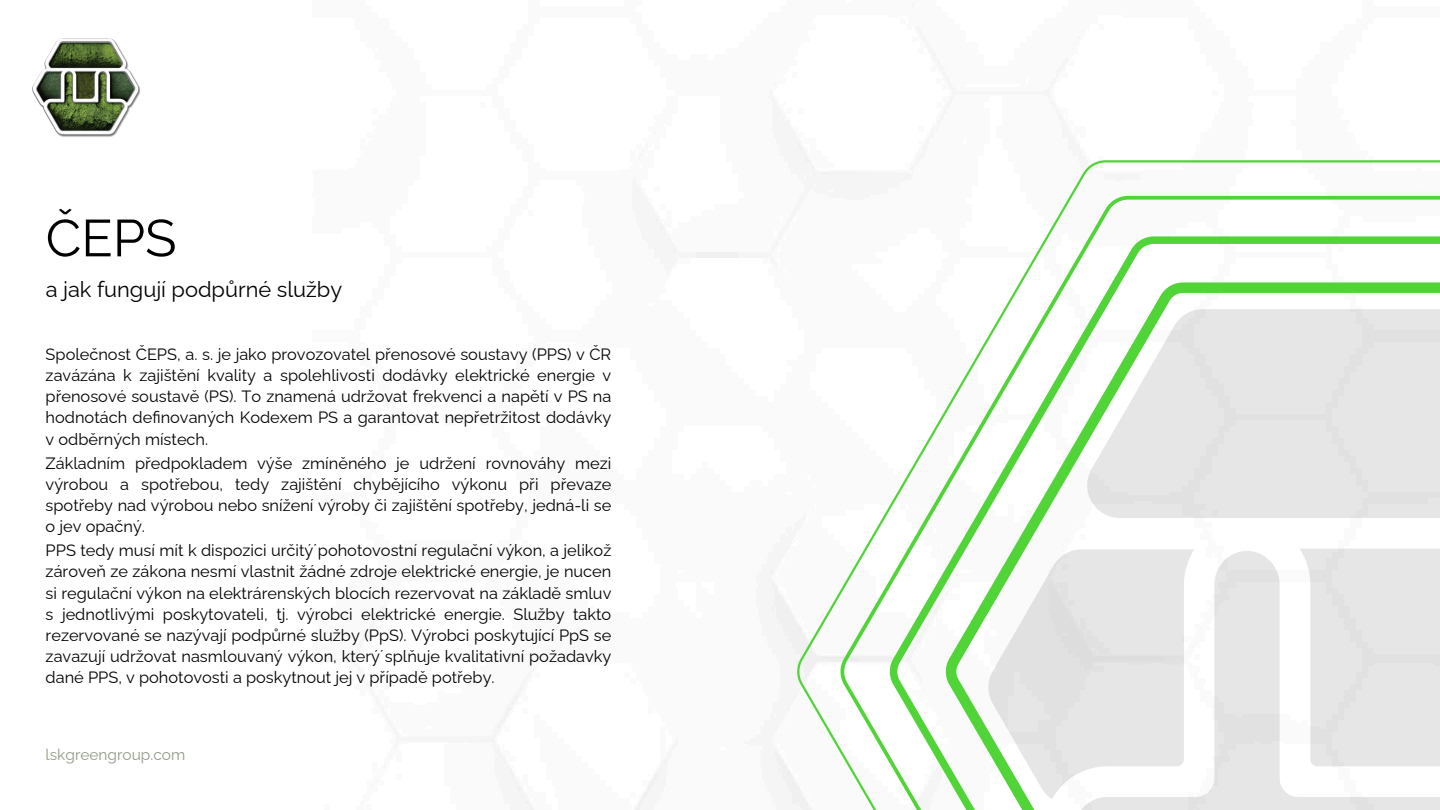
<style>
.page{position:relative;width:1440px;height:810px;background:#fff}
.page>*{position:absolute;margin:0;border:0;box-sizing:border-box;transform-origin:0 0}
.t1{font:51.8px "Raleway";color:#000}
.t2{font:21.8px "Raleway";color:#000}
.t3{font:16.4px/21.1px "Raleway";color:#000;text-align:justify}
.t4{font:15.5px "Raleway";color:#919c86}
</style>
<div class="page">
<img style="left:32px;top:38px;width:108px;height:99px">
<svg style="left:796px;top:160px;width:644px;height:650px"></svg>
<svg style="left:839px;top:196px;width:601px;height:614px"></svg>
<svg style="left:889px;top:236px;width:551px;height:574px"></svg>
<svg style="left:945px;top:282px;width:495px;height:528px"></svg>
<svg style="left:987px;top:309px;width:453px;height:501px;fill:#e6e6e6"></svg>
<p class="t1" style="left:46px;top:208px;width:132px">ČEPS</p>
<p class="t2" style="left:46px;top:276px;width:298px">a jak fungují podpůrné služby</p>
<h1 class="t3" style="left:46px;top:344px;width:567px">Společnost ČEPS, a. s. je jako provozovatel přenosové soustavy (PPS) v ČR zavázána k zajištění kvality a spolehlivosti dodávky elektrické energie v přenosové soustavě (PS). To znamená udržovat frekvenci a napětí v PS na hodnotách definovaných Kodexem PS a garantovat nepřetržitost dodávky v odběrných místech.</h1>
<p class="t3" style="left:46px;top:453px;width:567px">Základním předpokladem výše zmíněného je udržení rovnováhy mezi výrobou a spotřebou, tedy zajištění chybějícího výkonu při převaze spotřeby nad výrobou nebo snížení výroby či zajištění spotřeby, jedná-li se o jev opačný.</p>
<p class="t3" style="left:46px;top:540px;width:567px">PPS tedy musí mít k dispozici určitý́ pohotovostní regulační výkon, a jelikož zároveň ze zákona nesmí vlastnit žádné zdroje elektrické energie, je nucen si regulační výkon na elektrárenských blocích rezervovat na základě smluv s jednotlivými poskytovateli, tj. výrobci elektrické energie. Služby takto rezervované se nazývají podpůrné služby (PpS). Výrobci poskytující PpS se zavazují udržovat nasmlouvaný výkon, který́ splňuje kvalitativní požadavky dané PPS, v pohotovosti a poskytnout jej v případě potřeby.</p>
<p class="t4" style="left:46px;top:745px;width:141px">lskgreengroup.com</p>
</div>
